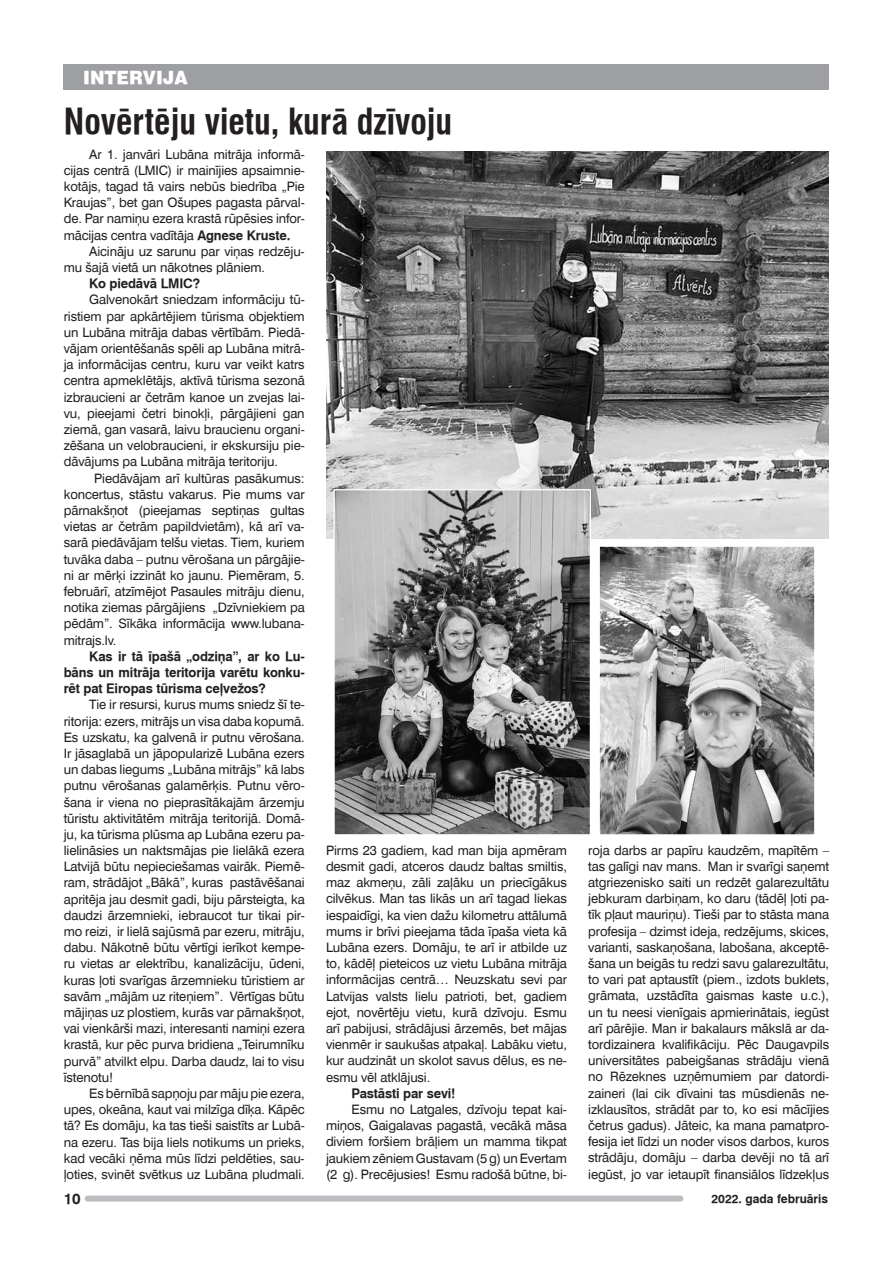
<style>
.page{position:relative;width:893px;height:1263px;background:#fff}
.page>*{position:absolute;margin:0;border:0;box-sizing:border-box;transform-origin:0 0}
.t1{font:700 condensed 34.5px "Swiss 721 TL";color:#231f20}
.t2{font:900 18px "Swiss 721 TL";color:#fff}
.t3{font:700 15px "Swiss 721 TL";color:#231f20}
.t4{font:13.05px/16.2px "Swiss 721 TL";letter-spacing:-.01em;color:#231f20;text-align:justify}
.t5{font:700 13.05px/16.2px "Swiss 721 TL";letter-spacing:-.01em;color:#231f20;text-align:justify}
.t6{font:700 12px "Swiss 721 TL";color:#231f20}
.s1{font-weight:700}
</style>
<div class="page">
<div style="left:88px;top:1195px;width:592px;height:6px;background:#bcbdc0"></div>
<div style="left:64px;top:64px;width:765px;height:25px;background:#9d9fa2"></div>
<img style="left:601px;top:548px;width:212px;height:285px">
<div style="left:599px;top:546px;width:216px;height:289px;border:1px solid #fff"></div>
<img style="left:326px;top:151px;width:502px;height:387px">
<img style="left:335px;top:491px;width:254px;height:342px">
<div style="left:333px;top:489px;width:258px;height:346px;border:1px solid #fff"></div>
<h2 class="t2" style="left:83px;top:66px;width:106px">INTERVIJA</h2>
<h1 class="t1" style="left:64px;top:101px;width:390px">Novērtēju vietu, kurā dzīvoju</h1>
<p class="t4" style="left:64px;top:146px;width:242px;text-indent:26px">Ar 1. janvāri Lubāna mitrāja informā&shy;cijas centrā (LMIC) ir mainījies apsaimnie&shy;kotājs, tagad tā vairs nebūs biedrība „Pie Kraujas”, bet gan Ošupes pagasta pārval&shy;de. Par namiņu ezera krastā rūpēsies infor&shy;mācijas centra vadītāja <span class="s1">Agnese Kruste.</span></p>
<p class="t4" style="left:64px;top:243px;width:242px;text-indent:26px">Aicināju uz sarunu par viņas redzēju&shy;mu šajā vietā un nākotnes plāniem.</p>
<p class="t5" style="left:89px;top:276px;width:112px">Ko piedāvā LMIC?</p>
<p class="t4" style="left:64px;top:292px;width:242px;text-indent:26px">Galvenokārt sniedzam informāciju tū&shy;ristiem par apkārtējiem tūrisma objektiem un Lubāna mitrāja dabas vērtībām. Piedā&shy;vājam orientēšanās spēli ap Lubāna mitrā&shy;ja informācijas centru, kuru var veikt katrs centra apmeklētājs, aktīvā tūrisma sezonā izbraucieni ar četrām kanoe un zvejas lai&shy;vu, pieejami četri binokļi, pārgājieni gan ziemā, gan vasarā, laivu braucienu organi&shy;zēšana un velobraucieni, ir ekskursiju pie&shy;dāvājums pa Lubāna mitrāja teritoriju.</p>
<p class="t4" style="left:64px;top:470px;width:242px;text-indent:30px">Piedāvājam arī kultūras pasākumus: koncertus, stāstu vakarus. Pie mums var pārnakšņot (pieejamas septiņas gultas vietas ar četrām papildvietām), kā arī va&shy;sarā piedāvājam telšu vietas. Tiem, kuriem tuvāka daba – putnu vērošana un pārgājie&shy;ni ar mērķi izzināt ko jaunu. Piemēram, 5. februārī, atzīmējot Pasaules mitrāju dienu, notika ziemas pārgājiens „Dzīvniekiem pa pēdām”. Sīkāka informācija www.lubana&shy;mitrajs.lv.</p>
<p class="t5" style="left:64px;top:648px;width:242px;text-indent:26px">Kas ir tā īpašā „odziņa”, ar ko Lu&shy;bāns un mitrāja teritorija varētu konku&shy;rēt pat Eiropas tūrisma ceļvežos?</p>
<p class="t4" style="left:64px;top:696px;width:242px;text-indent:26px">Tie ir resursi, kurus mums sniedz šī te&shy;ritorija: ezers, mitrājs un visa daba kopumā.<br>Es uzskatu, ka galvenā ir putnu vērošana.<br>Ir jāsaglabā un jāpopularizē Lubāna ezers un dabas liegums „Lubāna mitrājs” kā labs putnu vērošanas galamērķis. Putnu vēro&shy;šana ir viena no pieprasītākajām ārzemju tūristu aktivitātēm mitrāja teritorijā. Domā&shy;ju, ka tūrisma plūsma ap Lubāna ezeru pa&shy;lielināsies un naktsmājas pie lielākā ezera Latvijā būtu nepieciešamas vairāk. Piemē&shy;ram, strādājot „Bākā”, kuras pastāvēšanai apritēja jau desmit gadi, biju pārsteigta, ka daudzi ārzemnieki, iebraucot tur tikai pir&shy;mo reizi, ir lielā sajūsmā par ezeru, mitrāju, dabu. Nākotnē būtu vērtīgi ierīkot kempe&shy;ru vietas ar elektrību, kanalizāciju, ūdeni, kuras ļoti svarīgas ārzemnieku tūristiem ar savām „mājām uz riteņiem”. Vērtīgas būtu mājiņas uz plostiem, kurās var pārnakšņot, vai vienkārši mazi, interesanti namiņi ezera krastā, kur pēc purva bridiena „Teirumnīku purvā” atvilkt elpu. Darba daudz, lai to visu īstenotu!</p>
<p class="t4" style="left:64px;top:1085px;width:242px;text-indent:26px">Es bērnībā sapņoju par māju pie ezera, upes, okeāna, kaut vai milzīga dīķa. Kāpēc tā? Es domāju, ka tas tieši saistīts ar Lubā&shy;na ezeru. Tas bija liels notikums un prieks, kad vecāki ņēma mūs līdzi peldēties, sau&shy;ļoties, svinēt svētkus uz Lubāna pludmali.</p>
<p class="t4" style="left:326px;top:842px;width:242px">Pirms 23 gadiem, kad man bija apmēram desmit gadi, atceros daudz baltas smiltis, maz akmeņu, zāli zaļāku un priecīgākus cilvēkus. Man tas likās un arī tagad liekas iespaidīgi, ka vien dažu kilometru attālumā mums ir brīvi pieejama tāda īpaša vieta kā Lubāna ezers. Domāju, te arī ir atbilde uz to, kādēļ pieteicos uz vietu Lubāna mitrāja informācijas centrā… Neuzskatu sevi par Latvijas valsts lielu patrioti, bet, gadiem ejot, novērtēju vietu, kurā dzīvoju. Esmu arī pabijusi, strādājusi ārzemēs, bet mājas vienmēr ir saukušas atpakaļ. Labāku vietu, kur audzināt un skolot savus dēlus, es ne&shy;esmu vēl atklājusi.</p>
<p class="t5" style="left:351px;top:1085px;width:105px">Pastāsti par sevi!</p>
<p class="t4" style="left:326px;top:1101px;width:242px;text-indent:26px">Esmu no Latgales, dzīvoju tepat kai&shy;miņos, Gaigalavas pagastā, vecākā māsa diviem foršiem brāļiem un mamma tikpat jaukiem zēniem Gustavam (5 g) un Evertam (2 g). Precējusies! Esmu radošā būtne, bi-</p>
<p class="t4" style="left:588px;top:842px;width:242px">roja darbs ar papīru kaudzēm, mapītēm – tas galīgi nav mans. Man ir svarīgi saņemt atgriezenisko saiti un redzēt galarezultātu jebkuram darbiņam, ko daru (tādēļ ļoti pa&shy;tīk pļaut mauriņu). Tieši par to stāsta mana profesija – dzimst ideja, redzējums, skices, varianti, saskaņošana, labošana, akceptē&shy;šana un beigās tu redzi savu galarezultātu, to vari pat aptaustīt (piem., izdots buklets, grāmata, uzstādīta gaismas kaste u.c.), un tu neesi vienīgais apmierinātais, iegūst arī pārējie. Man ir bakalaurs mākslā ar da&shy;tordizainera kvalifikāciju. Pēc Daugavpils universitātes pabeigšanas strādāju vienā no Rēzeknes uzņēmumiem par datordi&shy;zaineri (lai cik dīvaini tas mūsdienās ne&shy;izklausītos, strādāt par to, ko esi mācījies četrus gadus). Jāteic, ka mana pamatpro&shy;fesija iet līdzi un noder visos darbos, kuros strādāju, domāju – darba devēji no tā arī iegūst, jo var ietaupīt finansiālos līdzekļus</p>
<p class="t3" style="left:64px;top:1189px;width:19px">10</p>
<p class="t6" style="left:711px;top:1191px;width:118px">2022. gada februāris</p>
</div>
